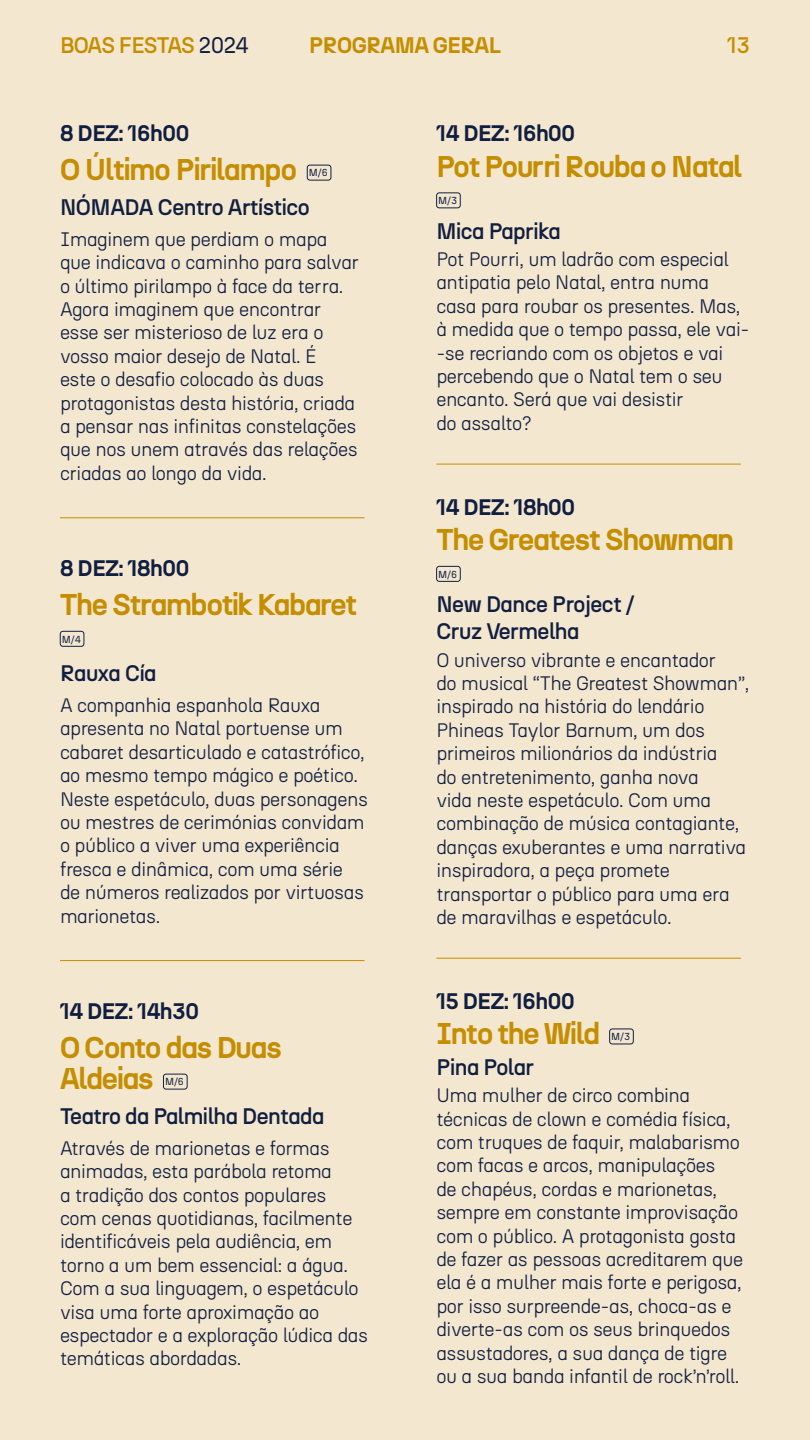
<style>
.page{position:relative;width:810px;height:1440px;background:#f4e7d0}
.page>*{position:absolute;margin:0;border:0;box-sizing:border-box;transform-origin:0 0}
.t1{font:700 30px/31.5px "N27 a";letter-spacing:-.025em;color:#c48e00}
.t2{font:500 22.5px/27px "N27 a";letter-spacing:-.02em;color:#101e3f}
.t3{font:700 22.5px "N27 a";letter-spacing:-.01em;color:#101e3f}
.t4{font:500 22.5px "N27 a";letter-spacing:-.035em;color:#c48e00}
.t5{font:700 22.5px "N27 a";letter-spacing:-.02em;color:#c48e00}
.t6{font:300 19.5px/23.4px "N27 a";letter-spacing:-.025em;color:#101e3f}
.t7{font:10.12px "N27 a";color:#101e3f}
.s1{font-weight:400;color:#101e3f}
</style>
<div class="page">
<div style="left:307px;top:165px;width:24px;height:15px;border:1px solid #101e3f;border-radius:3px"></div>
<hr style="left:60px;top:517px;width:304px;height:1px;background:#c48e00">
<div style="left:60px;top:631px;width:24px;height:16px;border:1px solid #101e3f;border-radius:3px"></div>
<hr style="left:60px;top:960px;width:304px;height:1px;background:#c48e00">
<div style="left:163px;top:1074px;width:24px;height:15px;border:1px solid #101e3f;border-radius:3px"></div>
<div style="left:436px;top:193px;width:25px;height:15px;border:1px solid #101e3f;border-radius:3px"></div>
<hr style="left:436px;top:464px;width:305px;height:1px;background:#c48e00">
<div style="left:436px;top:566px;width:25px;height:16px;border:1px solid #101e3f;border-radius:3px"></div>
<hr style="left:436px;top:958px;width:305px;height:1px;background:#c48e00">
<div style="left:609px;top:1029px;width:25px;height:15px;border:1px solid #101e3f;border-radius:3px"></div>
<p class="t4" style="left:60px;top:31px;width:190px">BOAS FESTAS <span class="s1">2024</span></p>
<p class="t5" style="left:309px;top:31px;width:193px">PROGRAMA GERAL</p>
<p class="t4" style="left:727px;top:31px;width:24px">13</p>
<p class="t3" style="left:60px;top:119px;width:131px">8 DEZ: 16h00</p>
<h1 class="t1" style="left:60px;top:154px;width:239px">O Último Pirilampo</h1>
<p class="t7" style="left:309px;top:167px;width:20px">M/6</p>
<p class="t2" style="left:60px;top:193px;width:251px">NÓMADA Centro Artístico</p>
<p class="t6" style="left:60px;top:227px;width:301px">Imaginem que perdiam o mapa que indicava o caminho para salvar o último pirilampo à face da terra.<br>Agora imaginem que encontrar esse ser misterioso de luz era o vosso maior desejo de Natal. É<br>este o desafio colocado às duas protagonistas desta história, criada a pensar nas infinitas constelações que nos unem através das relações criadas ao longo da vida.</p>
<p class="t3" style="left:60px;top:554px;width:131px">8 DEZ: 18h00</p>
<h1 class="t1" style="left:60px;top:589px;width:299px">The Strambotik Kabaret</h1>
<p class="t7" style="left:62px;top:633px;width:20px">M/4</p>
<p class="t2" style="left:60px;top:659px;width:98px">Rauxa Cía</p>
<p class="t6" style="left:60px;top:693px;width:310px">A companhia espanhola Rauxa apresenta no Natal portuense um cabaret desarticulado e catastrófico, ao mesmo tempo mágico e poético.<br>Neste espetáculo, duas personagens ou mestres de cerimónias convidam o público a viver uma experiência fresca e dinâmica, com uma série de números realizados por virtuosas marionetas.</p>
<p class="t3" style="left:60px;top:997px;width:141px">14 DEZ: 14h30</p>
<h1 class="t1" style="left:60px;top:1032px;width:223px">O Conto das Duas<br>Aldeias</h1>
<p class="t7" style="left:165px;top:1076px;width:20px">M/6</p>
<p class="t2" style="left:60px;top:1102px;width:266px">Teatro da Palmilha Dentada</p>
<p class="t6" style="left:60px;top:1136px;width:310px">Através de marionetas e formas animadas, esta parábola retoma<br>a tradição dos contos populares com cenas quotidianas, facilmente identificáveis pela audiência, em torno a um bem essencial: a água.<br>Com a sua linguagem, o espetáculo visa uma forte aproximação ao espectador e a exploração lúdica das temáticas abordadas.</p>
<p class="t3" style="left:436px;top:119px;width:140px">14 DEZ: 16h00</p>
<h1 class="t1" style="left:436px;top:150px;width:307px">Pot Pourri Rouba o Natal</h1>
<p class="t7" style="left:438px;top:194px;width:20px">M/3</p>
<p class="t2" style="left:436px;top:217px;width:126px">Mica Paprika</p>
<p class="t6" style="left:436px;top:247px;width:315px">Pot Pourri, um ladrão com especial antipatia pelo Natal, entra numa casa para roubar os presentes. Mas, à medida que o tempo passa, ele vai--se recriando com os objetos e vai percebendo que o Natal tem o seu encanto. Será que vai desistir<br>do assalto?</p>
<p class="t3" style="left:436px;top:493px;width:140px">14 DEZ: 18h00</p>
<h1 class="t1" style="left:436px;top:524px;width:299px">The Greatest Showman</h1>
<p class="t7" style="left:438px;top:568px;width:20px">M/6</p>
<p class="t2" style="left:436px;top:591px;width:200px">New Dance Project /<br>Cruz Vermelha</p>
<p class="t6" style="left:436px;top:648px;width:315px">O universo vibrante e encantador<br>do musical “The Greatest Showman”, inspirado na história do lendário<br>Phineas Taylor Barnum, um dos primeiros milionários da indústria<br>do entretenimento, ganha nova<br>vida neste espetáculo. Com uma combinação de música contagiante, danças exuberantes e uma narrativa inspiradora, a peça promete transportar o público para uma era de maravilhas e espetáculo.</p>
<p class="t3" style="left:436px;top:987px;width:140px">15 DEZ: 16h00</p>
<h1 class="t1" style="left:436px;top:1018px;width:165px">Into the Wild</h1>
<p class="t7" style="left:611px;top:1031px;width:20px">M/3</p>
<p class="t2" style="left:436px;top:1053px;width:99px">Pina Polar</p>
<p class="t6" style="left:436px;top:1083px;width:308px">Uma mulher de circo combina técnicas de clown e comédia física, com truques de faquir, malabarismo com facas e arcos, manipulações<br>de chapéus, cordas e marionetas, sempre em constante improvisação com o público. A protagonista gosta de fazer as pessoas acreditarem que ela é a mulher mais forte e perigosa, por isso surpreende-as, choca-as e diverte-as com os seus brinquedos assustadores, a sua dança de tigre ou a sua banda infantil de rock’n’roll.</p>
</div>
